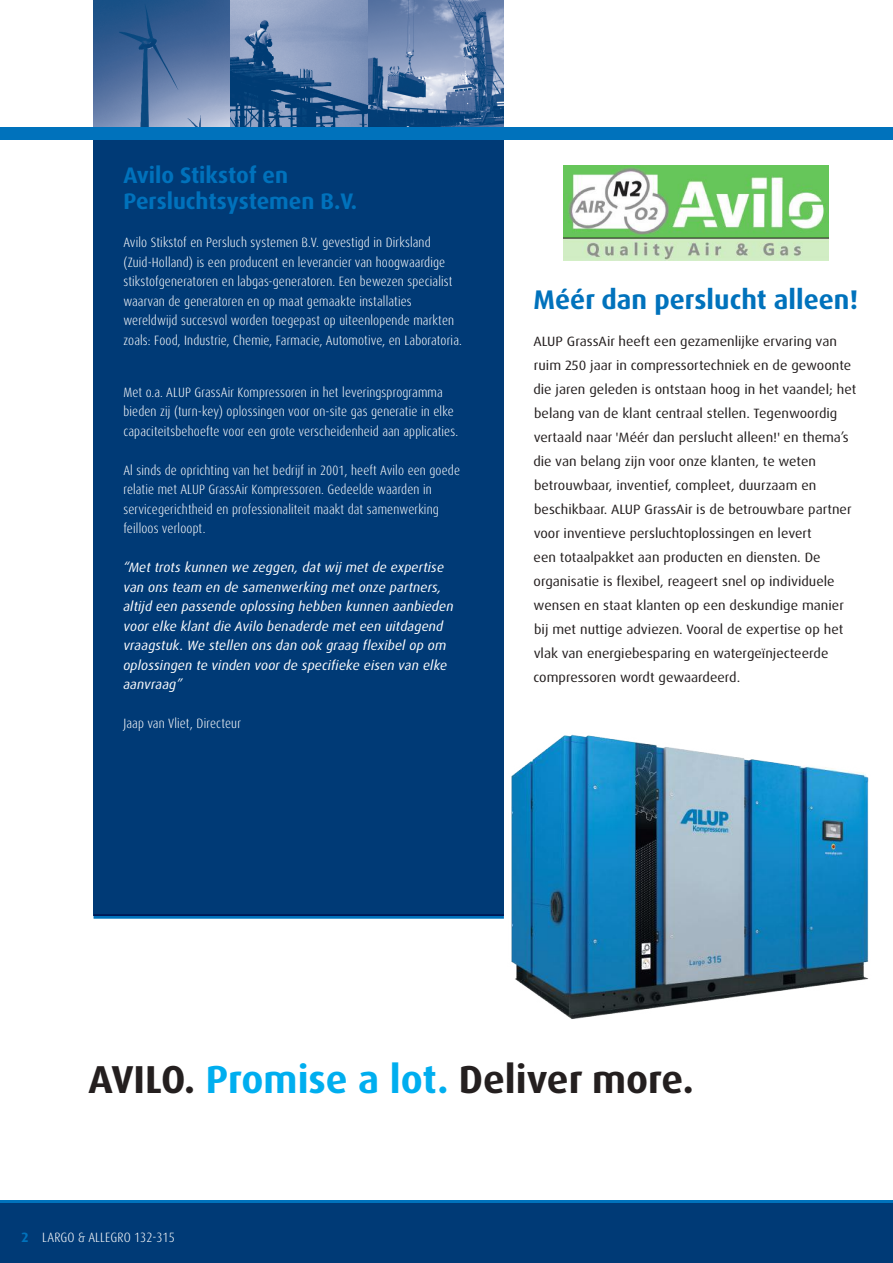
<style>
.page{position:relative;width:893px;height:1263px;background:#fff}
.page>*{position:absolute;margin:0;border:0;box-sizing:border-box;transform-origin:0 0}
.t1{font:700 39px "Dax Pro";color:#241f1f}
.t2{font:700 27px "Dax Pro";color:#0072bc}
.t3{font:700 22.5px/25.5px "Dax Pro";color:#0072bc}
.t4{font:300 condensed 13.5px/19.5px "Dax Pro";letter-spacing:.01em;color:#fff}
.t5{font:13.5px/24px "Dax Pro";color:#241f1f;scale:1.05 1}
.t6{font:italic 13.5px/19.5px "Dax Pro";letter-spacing:.01em;color:#fff}
.s1{color:#00aeef}
.s2{font-weight:700;font-stretch:normal;color:#0072bc}
</style>
<div class="page">
<div style="left:94px;top:0;width:410px;height:915px;background:#003a76"></div>
<img style="left:94px;top:0;width:410px;height:128px">
<div style="left:0;top:128px;width:893px;height:12px;background:#0072bc"></div>
<div style="left:0;top:1202px;width:893px;height:61px;background:#003a76"></div>
<hr style="left:0;top:1200px;width:893px;height:3px;background:#0072bc">
<svg style="left:94px;top:914px;width:329px;height:5px;background:#0f5798"></svg>
<img style="left:423px;top:734px;width:446px;height:285px">
<img style="left:564px;top:165px;width:264px;height:95px">
<h3 class="t3" style="left:123px;top:163px;width:235px">Avilo Stikstof en<br>Persluchtsystemen B.V.</h3>
<p class="t4" style="left:123px;top:233px;width:340px">Avilo Stikstof en Persluch systemen B.V. gevestigd in Dirksland (Zuid-Holland) is een producent en leverancier van hoogwaardige stikstofgeneratoren en labgas-generatoren. Een bewezen specialist waarvan de generatoren en op maat gemaakte installaties wereldwijd succesvol worden toegepast op uiteenlopende markten zoals: Food, Industrie, Chemie, Farmacie, Automotive, en Laboratoria.</p>
<p class="t4" style="left:123px;top:382px;width:336px">Met o.a. ALUP GrassAir Kompressoren in het leveringsprogramma bieden zij (turn-key) oplossingen voor on-site gas generatie in elke capaciteitsbehoefte voor een grote verscheidenheid aan applicaties.</p>
<p class="t4" style="left:123px;top:460px;width:338px">Al sinds de oprichting van het bedrijf in 2001, heeft Avilo een goede relatie met ALUP GrassAir Kompressoren. Gedeelde waarden in servicegerichtheid en professionaliteit maakt dat samenwerking feilloos verloopt.</p>
<p class="t6" style="left:123px;top:558px;width:332px">“Met trots kunnen we zeggen, dat wij met de expertise van ons team en de samenwerking met onze partners, altijd een passende oplossing hebben kunnen aanbieden voor elke klant die Avilo benaderde met een uitdagend vraagstuk. We stellen ons dan ook graag flexibel op om oplossingen te vinden voor de specifieke eisen van elke aanvraag”</p>
<p class="t4" style="left:123px;top:714px;width:119px">Jaap van Vliet, Directeur</p>
<h2 class="t2" style="left:534px;top:282px;width:326px">Méér dan perslucht alleen!</h2>
<p class="t5" style="left:533px;top:329px;width:309px">ALUP GrassAir heeft een gezamenlijke ervaring van ruim 250 jaar in compressortechniek en de gewoonte die jaren geleden is ontstaan hoog in het vaandel; het belang van de klant centraal stellen. Tegenwoordig vertaald naar 'Méér dan perslucht alleen!' en thema’s die van belang zijn voor onze klanten, te weten betrouwbaar, inventief, compleet, duurzaam en beschikbaar. ALUP GrassAir is de betrouwbare partner voor inventieve persluchtoplossingen en levert<br>een totaalpakket aan producten en diensten. De organisatie is flexibel, reageert snel op individuele wensen en staat klanten op een deskundige manier bij met nuttige adviezen. Vooral de expertise op het vlak van energiebesparing en watergeïnjecteerde compressoren wordt gewaardeerd.</p>
<h1 class="t1" style="left:89px;top:1054px;width:607px">AVILO. <span class="s1">Promise a lot.</span> Deliver more.</h1>
<p class="t4" style="left:22px;top:1227px;width:155px"><span class="s2">2</span> LARGO &amp; ALLEGRO 132-315</p>
</div>
